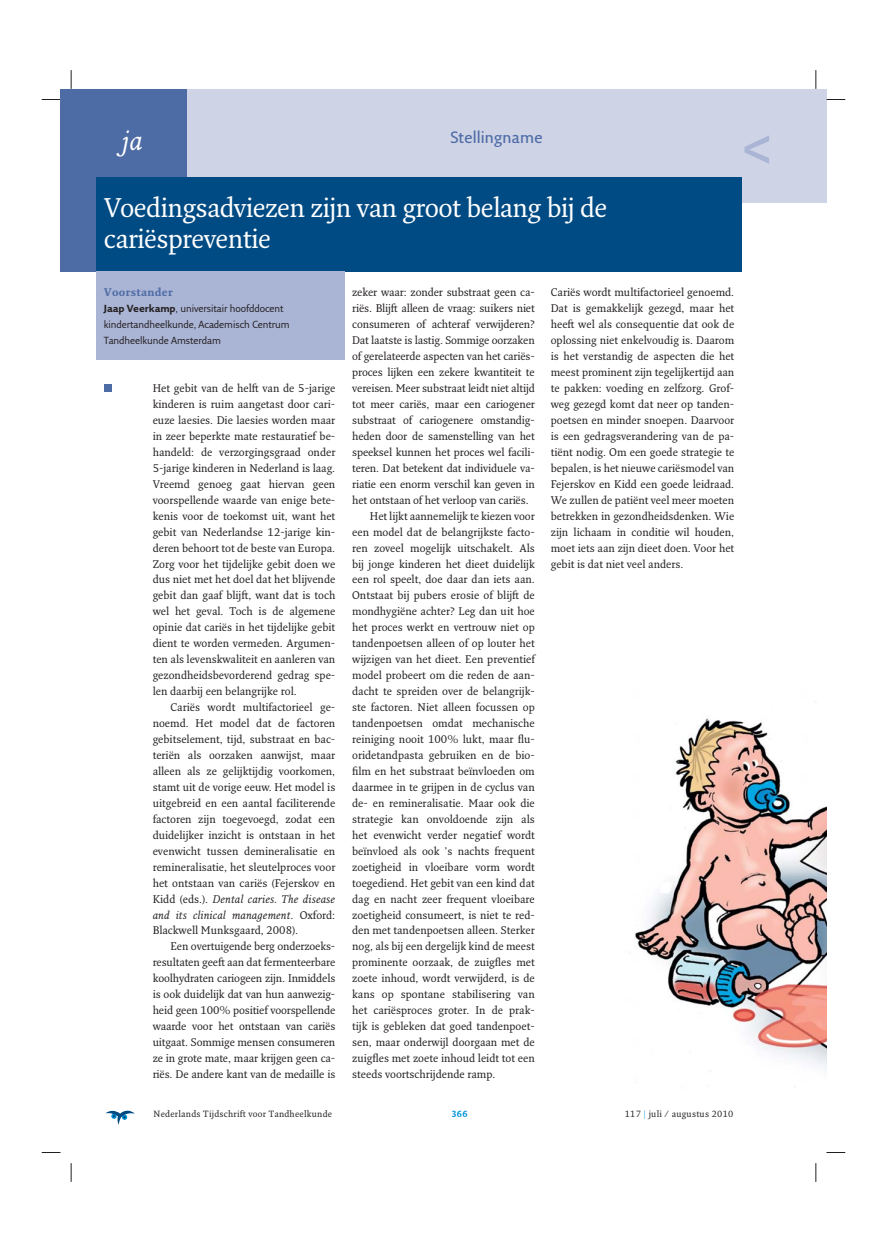
<style>
.page{position:relative;width:887px;height:1252px;background:#fff}
.page>*{position:absolute;margin:0;border:0;box-sizing:border-box;transform-origin:0 0}
.t1{font:700 52.5px "Fresco Sans Plus Pro";color:#aab4d5}
.t2{font:26.25px/31.9px "Fresco Plus Pro";letter-spacing:-.02em;color:#fff}
.t3{font:italic 26.25px "Fresco Plus Pro";color:#fff}
.t4{font:600 16px "Fresco Sans Plus Pro";letter-spacing:.005em;color:#4d6ba5}
.t5{font:10.75px/16px "Fresco Plus Pro";color:#231f20;text-align:justify}
.t6{font:700 10.75px "Fresco Plus Pro";letter-spacing:.03em;color:#4d6ba5}
.t7{font:10px/16px "Fresco Sans Plus Pro";letter-spacing:-.01em;color:#231f20}
.t8{font:8.75px "Fresco Plus Pro";letter-spacing:.03em;color:#231f20}
.t9{font:700 8.75px "Fresco Plus Pro";color:#0095da}
.s1{font-weight:700}
.s2{font-style:italic}
.s3{color:#0095da}
</style>
<div class="page">
<svg style="left:105px;top:1110px;width:30px;height:14px"></svg>
<img style="left:629px;top:702px;width:197px;height:370px">
<div style="left:60px;top:89px;width:766px;height:113px;background:#ced3e6"></div>
<div style="left:96px;top:177px;width:645px;height:94px;background:#004b84"></div>
<div style="left:60px;top:169px;width:36px;height:102px;background:#4d6ba5"></div>
<div style="left:96px;top:271px;width:248px;height:89px;background:#aab4d5"></div>
<div style="left:60px;top:89px;width:127px;height:88px;background:#4d6ba5"></div>
<div style="left:104px;top:384px;width:8px;height:8px;background:#4d6ba5"></div>
<svg style="left:42px;top:99px;width:18px;height:1px"></svg>
<svg style="left:826px;top:99px;width:19px;height:1px"></svg>
<svg style="left:42px;top:1152px;width:18px;height:1px"></svg>
<svg style="left:826px;top:1152px;width:19px;height:1px"></svg>
<svg style="left:70px;top:70px;width:2px;height:19px"></svg>
<svg style="left:70px;top:1163px;width:2px;height:18px"></svg>
<svg style="left:815px;top:70px;width:1px;height:19px"></svg>
<svg style="left:815px;top:1163px;width:1px;height:18px"></svg>
<h2 class="t3" style="left:122px;top:130px;width:23px">ja</h2>
<h3 class="t4" style="left:450px;top:128px;width:93px">Stellingname</h3>
<h1 class="t1" style="left:741px;top:118px;width:33px">&lt;</h1>
<h2 class="t2" style="left:104px;top:193px;width:504px">Voedingsadviezen zijn van groot belang bij de cariëspreventie</h2>
<p class="t6" style="left:104px;top:288px;width:70px">Voorstander</p>
<p class="t7" style="left:104px;top:301px;width:187px"><span class="s1">Jaap Veerkamp</span>, universitair hoofddocent kindertandheelkunde, Academisch Centrum<br>Tandheelkunde Amsterdam</p>
<p class="t5" style="left:153px;top:381px;width:184px">Het gebit van de helft van de 5-jarige kinderen is ruim aangetast door cari&shy;euze laesies. Die laesies worden maar in zeer beperkte mate restauratief be&shy;handeld: de verzorgingsgraad onder 5-jarige kinderen in Nederland is laag.<br>Vreemd genoeg gaat hiervan geen voorspellende waarde van enige bete&shy;kenis voor de toekomst uit, want het gebit van Nederlandse 12-jarige kin&shy;deren behoort tot de beste van Europa.<br>Zorg voor het tijdelijke gebit doen we dus niet met het doel dat het blijvende gebit dan gaaf blijft, want dat is toch wel het geval. Toch is de algemene opinie dat cariës in het tijdelijke gebit dient te worden vermeden. Argumen&shy;ten als levenskwaliteit en aanleren van gezondheidsbevorderend gedrag spe&shy;len daarbij een belangrijke rol.</p>
<p class="t5" style="left:153px;top:700px;width:184px;text-indent:18px">Cariës wordt multifactorieel ge&shy;noemd. Het model dat de factoren gebitselement, tijd, substraat en bac&shy;teriën als oorzaken aanwijst, maar alleen als ze gelijktijdig voorkomen, stamt uit de vorige eeuw. Het model is uitgebreid en een aantal faciliterende factoren zijn toegevoegd, zodat een duidelijker inzicht is ontstaan in het evenwicht tussen demineralisatie en remineralisatie, het sleutelproces voor het ontstaan van cariës (Fejerskov en Kidd (eds.). <span class="s2">Dental caries. The disease and its clinical management</span>. Oxford:<br>Blackwell Munksgaard, 2008).</p>
<p class="t5" style="left:153px;top:939px;width:184px;text-indent:18px">Een overtuigende berg onderzoeks&shy;resultaten geeft aan dat fermenteerbare koolhydraten cariogeen zijn. Inmiddels is ook duidelijk dat van hun aanwezig&shy;heid geen 100% positief voorspellende waarde voor het ontstaan van cariës uitgaat. Sommige mensen consumeren ze in grote mate, maar krijgen geen ca&shy;riës. De andere kant van de medaille is</p>
<p class="t5" style="left:352px;top:285px;width:184px">zeker waar: zonder substraat geen ca-</p>
<p class="t5" style="left:352px;top:301px;width:184px">riës. Blijft alleen de vraag: suikers niet</p>
<p class="t5" style="left:352px;top:317px;width:184px">consumeren of achteraf verwijderen?</p>
<p class="t5" style="left:352px;top:333px;width:184px">Dat laatste is lastig. Sommige oorzaken</p>
<p class="t5" style="left:352px;top:349px;width:184px">of gerelateerde aspecten van het cariës-</p>
<p class="t5" style="left:352px;top:365px;width:184px">proces lijken een zekere kwantiteit te</p>
<p class="t5" style="left:352px;top:381px;width:184px">vereisen. Meer substraat leidt niet altijd</p>
<p class="t5" style="left:352px;top:397px;width:184px">tot meer cariës, maar een cariogener</p>
<p class="t5" style="left:352px;top:413px;width:184px">substraat of cariogenere omstandig-</p>
<p class="t5" style="left:352px;top:429px;width:184px">heden door de samenstelling van het</p>
<p class="t5" style="left:352px;top:445px;width:184px">speeksel kunnen het proces wel facili-</p>
<p class="t5" style="left:352px;top:461px;width:184px">teren. Dat betekent dat individuele va-</p>
<p class="t5" style="left:352px;top:477px;width:184px">riatie een enorm verschil kan geven in</p>
<p class="t5" style="left:352px;top:492px;width:178px">het ontstaan of het verloop van cariës.</p>
<p class="t5" style="left:370px;top:508px;width:166px">Het lijkt aannemelijk te kiezen voor</p>
<p class="t5" style="left:352px;top:524px;width:184px">een model dat de belangrijkste facto-</p>
<p class="t5" style="left:352px;top:540px;width:184px">ren zoveel mogelijk uitschakelt. Als</p>
<p class="t5" style="left:352px;top:556px;width:184px">bij jonge kinderen het dieet duidelijk</p>
<p class="t5" style="left:352px;top:572px;width:184px">een rol speelt, doe daar dan iets aan.</p>
<p class="t5" style="left:352px;top:588px;width:184px">Ontstaat bij pubers erosie of blijft de</p>
<p class="t5" style="left:352px;top:604px;width:184px">mondhygiëne achter? Leg dan uit hoe</p>
<p class="t5" style="left:352px;top:620px;width:184px">het proces werkt en vertrouw niet op</p>
<p class="t5" style="left:352px;top:636px;width:184px">tandenpoetsen alleen of op louter het</p>
<p class="t5" style="left:352px;top:652px;width:184px">wijzigen van het dieet. Een preventief</p>
<p class="t5" style="left:352px;top:668px;width:184px">model probeert om die reden de aan-</p>
<p class="t5" style="left:352px;top:684px;width:184px">dacht te spreiden over de belangrijk-</p>
<p class="t5" style="left:352px;top:700px;width:184px">ste factoren. Niet alleen focussen op</p>
<p class="t5" style="left:352px;top:716px;width:184px">tandenpoetsen omdat mechanische</p>
<p class="t5" style="left:352px;top:732px;width:184px">reiniging nooit 100% lukt, maar flu-</p>
<p class="t5" style="left:352px;top:748px;width:184px">oridetandpasta gebruiken en de bio-</p>
<p class="t5" style="left:352px;top:764px;width:184px">film en het substraat beïnvloeden om</p>
<p class="t5" style="left:352px;top:780px;width:184px">daarmee in te grijpen in de cyclus van</p>
<p class="t5" style="left:352px;top:795px;width:184px">de- en remineralisatie. Maar ook die</p>
<p class="t5" style="left:352px;top:811px;width:184px">strategie kan onvoldoende zijn als</p>
<p class="t5" style="left:352px;top:827px;width:184px">het evenwicht verder negatief wordt</p>
<p class="t5" style="left:352px;top:843px;width:184px">beïnvloed als ook ’s nachts frequent</p>
<p class="t5" style="left:352px;top:859px;width:184px">zoetigheid in vloeibare vorm wordt</p>
<p class="t5" style="left:352px;top:875px;width:184px">toegediend. Het gebit van een kind dat</p>
<p class="t5" style="left:352px;top:891px;width:184px">dag en nacht zeer frequent vloeibare</p>
<p class="t5" style="left:352px;top:907px;width:184px">zoetigheid consumeert, is niet te red-</p>
<p class="t5" style="left:352px;top:923px;width:184px">den met tandenpoetsen alleen. Sterker</p>
<p class="t5" style="left:352px;top:939px;width:184px">nog, als bij een dergelijk kind de meest</p>
<p class="t5" style="left:352px;top:955px;width:184px">prominente oorzaak, de zuigfles met</p>
<p class="t5" style="left:352px;top:971px;width:184px">zoete inhoud, wordt verwijderd, is de</p>
<p class="t5" style="left:352px;top:987px;width:184px">kans op spontane stabilisering van</p>
<p class="t5" style="left:352px;top:1003px;width:184px">het cariësproces groter. In de prak-</p>
<p class="t5" style="left:352px;top:1019px;width:184px">tijk is gebleken dat goed tandenpoet-</p>
<p class="t5" style="left:352px;top:1035px;width:184px">sen, maar onderwijl doorgaan met de</p>
<p class="t5" style="left:352px;top:1051px;width:184px">zuigfles met zoete inhoud leidt tot een</p>
<p class="t5" style="left:352px;top:1067px;width:145px">steeds voortschrijdende ramp.</p>
<p class="t5" style="left:550px;top:285px;width:185px">Cariës wordt multifactorieel genoemd.<br>Dat is gemakkelijk gezegd, maar het heeft wel als consequentie dat ook de oplossing niet enkelvoudig is. Daarom is het verstandig de aspecten die het meest prominent zijn tegelijkertijd aan te pakken: voeding en zelfzorg. Grof&shy;weg gezegd komt dat neer op tanden&shy;poetsen en minder snoepen. Daarvoor is een gedragsverandering van de pa&shy;tiënt nodig. Om een goede strategie te bepalen, is het nieuwe cariësmodel van Fejerskov en Kidd een goede leidraad.<br>We zullen de patiënt veel meer moeten betrekken in gezondheidsdenken. Wie zijn lichaam in conditie wil houden, moet iets aan zijn dieet doen. Voor het gebit is dat niet veel anders.</p>
<p class="t8" style="left:153px;top:1110px;width:180px">Nederlands Tijdschrift voor Tandheelkunde</p>
<p class="t9" style="left:451px;top:1110px;width:18px">366</p>
<p class="t8" style="left:624px;top:1110px;width:110px">117 <span class="s3">|</span> juli / augustus 2010</p>
</div>
